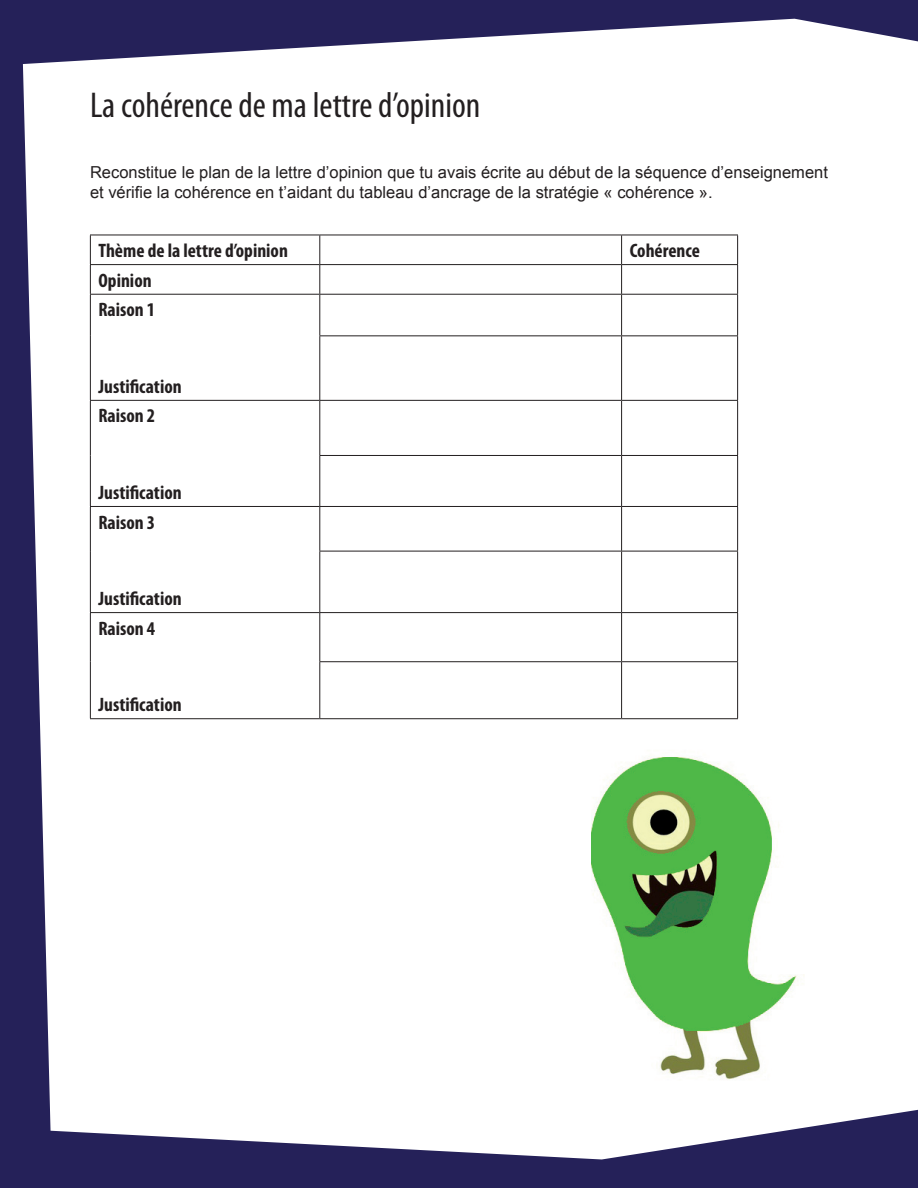
<style>
.page{position:relative;width:918px;height:1188px;background:#fff}
.page>*{position:absolute;margin:0;border:0;box-sizing:border-box;transform-origin:0 0}
.t1{font:condensed 36px "Myriad Pro";color:#231f20}
.t2{font:700 condensed 19.5px/29.7px "Myriad Pro";color:#231f20}
.t3{font:16.5px/19.8px "Arial";color:#231f20}
</style>
<div class="page">
<svg style="left:0;top:65px;width:50px;height:1045px;fill:#252159"></svg>
<svg style="left:0;top:0;width:917px;height:65px;fill:#252159"></svg>
<svg style="left:0;top:1110px;width:917px;height:78px;fill:#252159"></svg>
<svg style="left:917px;top:0;width:1px;height:42px"></svg>
<svg style="left:917px;top:1110px;width:1px;height:78px"></svg>
<hr style="left:90px;top:235px;width:230px;height:1px;background:#231f20">
<hr style="left:320px;top:235px;width:302px;height:1px;background:#231f20">
<hr style="left:622px;top:235px;width:116px;height:1px;background:#231f20">
<hr style="left:90px;top:264px;width:230px;height:1px;background:#231f20">
<hr style="left:320px;top:264px;width:302px;height:1px;background:#231f20">
<hr style="left:622px;top:264px;width:116px;height:1px;background:#231f20">
<hr style="left:90px;top:294px;width:230px;height:1px;background:#231f20">
<hr style="left:320px;top:294px;width:302px;height:1px;background:#231f20">
<hr style="left:622px;top:294px;width:116px;height:1px;background:#231f20">
<hr style="left:319px;top:335px;width:303px;height:1px;background:#231f20">
<hr style="left:622px;top:335px;width:116px;height:1px;background:#231f20">
<hr style="left:90px;top:400px;width:230px;height:1px;background:#231f20">
<hr style="left:320px;top:400px;width:302px;height:1px;background:#231f20">
<hr style="left:622px;top:400px;width:116px;height:1px;background:#231f20">
<hr style="left:319px;top:455px;width:303px;height:1px;background:#231f20">
<hr style="left:622px;top:455px;width:116px;height:1px;background:#231f20">
<hr style="left:90px;top:506px;width:230px;height:1px;background:#231f20">
<hr style="left:320px;top:506px;width:302px;height:1px;background:#231f20">
<hr style="left:622px;top:506px;width:116px;height:1px;background:#231f20">
<hr style="left:319px;top:551px;width:303px;height:1px;background:#231f20">
<hr style="left:622px;top:551px;width:116px;height:1px;background:#231f20">
<hr style="left:90px;top:612px;width:230px;height:1px;background:#231f20">
<hr style="left:320px;top:612px;width:302px;height:1px;background:#231f20">
<hr style="left:622px;top:612px;width:116px;height:1px;background:#231f20">
<hr style="left:319px;top:661px;width:303px;height:1px;background:#231f20">
<hr style="left:622px;top:661px;width:116px;height:1px;background:#231f20">
<hr style="left:90px;top:718px;width:230px;height:1px;background:#231f20">
<hr style="left:320px;top:718px;width:302px;height:1px;background:#231f20">
<hr style="left:622px;top:718px;width:116px;height:1px;background:#231f20">
<svg style="left:90px;top:235px;width:1px;height:59px"></svg>
<hr style="left:90px;top:295px;width:1px;height:41px;background:#231f20">
<hr style="left:90px;top:336px;width:1px;height:64px;background:#231f20">
<hr style="left:90px;top:401px;width:1px;height:54px;background:#231f20">
<hr style="left:90px;top:455px;width:1px;height:51px;background:#231f20">
<hr style="left:90px;top:507px;width:1px;height:44px;background:#231f20">
<hr style="left:90px;top:551px;width:1px;height:61px;background:#231f20">
<hr style="left:90px;top:613px;width:1px;height:49px;background:#231f20">
<hr style="left:90px;top:662px;width:1px;height:56px;background:#231f20">
<svg style="left:319px;top:235px;width:1px;height:59px"></svg>
<svg style="left:621px;top:235px;width:1px;height:59px"></svg>
<svg style="left:737px;top:235px;width:1px;height:59px"></svg>
<hr style="left:319px;top:295px;width:1px;height:40px;background:#231f20">
<hr style="left:621px;top:295px;width:1px;height:40px;background:#231f20">
<hr style="left:737px;top:295px;width:1px;height:40px;background:#231f20">
<hr style="left:319px;top:336px;width:1px;height:64px;background:#231f20">
<hr style="left:621px;top:336px;width:1px;height:64px;background:#231f20">
<hr style="left:737px;top:336px;width:1px;height:64px;background:#231f20">
<hr style="left:319px;top:401px;width:1px;height:54px;background:#231f20">
<hr style="left:621px;top:401px;width:1px;height:54px;background:#231f20">
<hr style="left:737px;top:401px;width:1px;height:54px;background:#231f20">
<hr style="left:319px;top:456px;width:1px;height:50px;background:#231f20">
<hr style="left:621px;top:456px;width:1px;height:50px;background:#231f20">
<hr style="left:737px;top:456px;width:1px;height:50px;background:#231f20">
<hr style="left:319px;top:507px;width:1px;height:44px;background:#231f20">
<hr style="left:621px;top:507px;width:1px;height:44px;background:#231f20">
<hr style="left:737px;top:507px;width:1px;height:44px;background:#231f20">
<hr style="left:319px;top:551px;width:1px;height:61px;background:#231f20">
<hr style="left:621px;top:551px;width:1px;height:61px;background:#231f20">
<hr style="left:737px;top:551px;width:1px;height:61px;background:#231f20">
<hr style="left:319px;top:613px;width:1px;height:48px;background:#231f20">
<hr style="left:621px;top:613px;width:1px;height:48px;background:#231f20">
<hr style="left:737px;top:613px;width:1px;height:48px;background:#231f20">
<hr style="left:319px;top:662px;width:1px;height:56px;background:#231f20">
<hr style="left:621px;top:662px;width:1px;height:56px;background:#231f20">
<hr style="left:737px;top:662px;width:1px;height:56px;background:#231f20">
<img style="left:591px;top:756px;width:213px;height:324px">
<div style="left:9px;top:1017px;width:30px;height:153px;background:#252159"></div>
<h1 class="t1" style="left:90px;top:83px;width:392px">La cohérence de ma lettre d’opinion</h1>
<p class="t3" style="left:90px;top:163px;width:739px">Reconstitue le plan de la lettre d’opinion que tu avais écrite au début de la séquence d’enseignement et vérifie la cohérence en t’aidant du tableau d’ancrage de la stratégie « cohérence ».</p>
<p class="t2" style="left:98px;top:235px;width:191px">Thème de la lettre d’opinion</p>
<p class="t2" style="left:630px;top:235px;width:72px">Cohérence</p>
<p class="t2" style="left:98px;top:265px;width:58px">Opinion<br>Raison 1</p>
<p class="t2" style="left:98px;top:371px;width:85px">Justification<br>Raison 2</p>
<p class="t2" style="left:98px;top:477px;width:85px">Justification<br>Raison 3</p>
<p class="t2" style="left:98px;top:583px;width:85px">Justification<br>Raison 4</p>
<p class="t2" style="left:98px;top:689px;width:85px">Justification</p>
</div>
